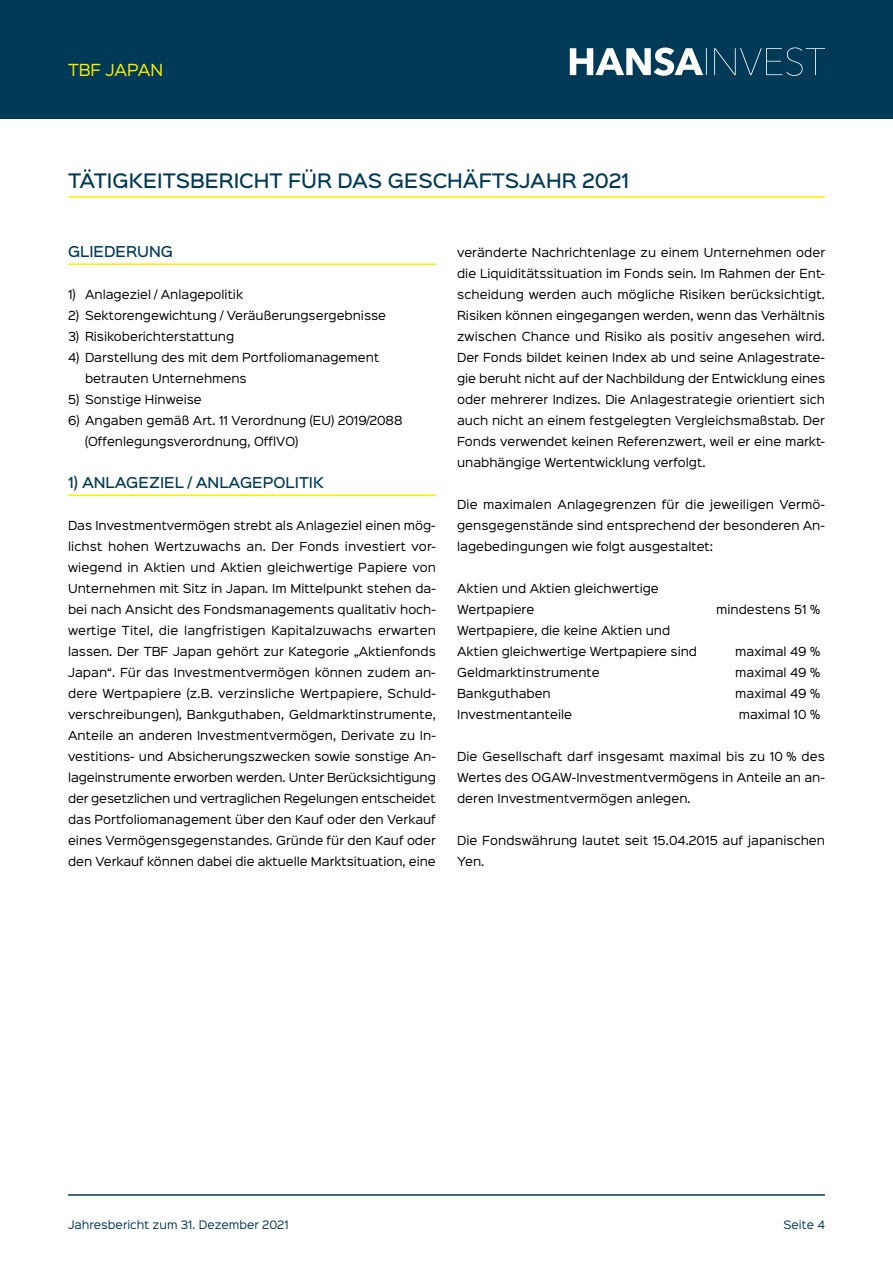
<style>
.page{position:relative;width:893px;height:1263px;background:#fff}
.page>*{position:absolute;margin:0;border:0;box-sizing:border-box;transform-origin:0 0}
.t1{font:500 18px "Sinkin Sans 500";color:#003a56}
.t2{font:15px "Sinkin Sans 400";color:#ffed00}
.t3{font:500 13.5px "Sinkin Sans 500";color:#003a56}
.t4{font:11.25px/21px "Sinkin Sans 400";color:#000}
.t5{font:10.5px "Sinkin Sans 400";color:#003a56}
</style>
<div class="page">
<div style="left:0;top:0;width:893px;height:119px;background:#003a56"></div>
<svg style="left:570px;top:47px;width:255px;height:29px"></svg>
<hr style="left:68px;top:1194px;width:757px;height:2px;background:#003a56">
<hr style="left:68px;top:196px;width:757px;height:2px;background:#ffed00">
<hr style="left:68px;top:263px;width:368px;height:2px;background:#ffed00">
<hr style="left:68px;top:494px;width:368px;height:2px;background:#ffed00">
<h2 class="t2" style="left:68px;top:57px;width:97px">TBF JAPAN</h2>
<h1 class="t1" style="left:68px;top:165px;width:563px">TÄTIGKEITSBERICHT FÜR DAS GESCHÄFTSJAHR 2021</h1>
<p class="t3" style="left:68px;top:240px;width:107px">GLIEDERUNG</p>
<p class="t4" style="left:68px;top:283px;width:177px">1) Anlageziel / Anlagepolitik</p>
<p class="t4" style="left:68px;top:304px;width:320px">2) Sektorengewichtung / Veräußerungsergebnisse</p>
<p class="t4" style="left:68px;top:325px;width:168px">3) Risikoberichterstattung</p>
<p class="t4" style="left:85px;top:346px;width:296px;text-indent:-17px">4) Darstellung des mit dem Portfoliomanagement betrauten Unternehmens</p>
<p class="t4" style="left:68px;top:388px;width:135px">5) Sonstige Hinweise</p>
<p class="t4" style="left:85px;top:409px;width:319px;text-indent:-17px">6) Angaben gemäß Art. 11 Verordnung (EU) 2019/2088 (Offenlegungsverordnung, OfflVO)</p>
<p class="t3" style="left:68px;top:471px;width:257px">1) ANLAGEZIEL / ANLAGEPOLITIK</p>
<p class="t4" style="left:68px;top:514px;width:369px;text-align:justify">Das Investmentvermögen strebt als Anlageziel einen mög&shy;lichst hohen Wertzuwachs an. Der Fonds investiert vor&shy;wiegend in Aktien und Aktien gleichwertige Papiere von Unternehmen mit Sitz in Japan. Im Mittelpunkt stehen da&shy;bei nach Ansicht des Fondsmanagements qualitativ hoch&shy;wertige Titel, die langfristigen Kapitalzuwachs erwarten lassen. Der TBF Japan gehört zur Kategorie „Aktienfonds Japan“. Für das Investmentvermögen können zudem an&shy;dere Wertpapiere (z.B. verzinsliche Wertpapiere, Schuld&shy;verschreibungen), Bankguthaben, Geldmarktinstrumente, Anteile an anderen Investmentvermögen, Derivate zu In&shy;vestitions- und Absicherungszwecken sowie sonstige An&shy;lageinstrumente erworben werden. Unter Berücksichtigung der gesetzlichen und vertraglichen Regelungen entscheidet das Portfoliomanagement über den Kauf oder den Verkauf eines Vermögensgegenstandes. Gründe für den Kauf oder den Verkauf können dabei die aktuelle Marktsituation, eine</p>
<p class="t4" style="left:457px;top:241px;width:370px;text-align:justify">veränderte Nachrichtenlage zu einem Unternehmen oder die Liquiditätssituation im Fonds sein. Im Rahmen der Ent&shy;scheidung werden auch mögliche Risiken berücksichtigt.<br>Risiken können eingegangen werden, wenn das Verhältnis zwischen Chance und Risiko als positiv angesehen wird.<br>Der Fonds bildet keinen Index ab und seine Anlagestrate&shy;gie beruht nicht auf der Nachbildung der Entwicklung eines oder mehrerer Indizes. Die Anlagestrategie orientiert sich auch nicht an einem festgelegten Vergleichsmaßstab. Der Fonds verwendet keinen Referenzwert, weil er eine markt&shy;unabhängige Wertentwicklung verfolgt.</p>
<p class="t4" style="left:457px;top:493px;width:369px;text-align:justify">Die maximalen Anlagegrenzen für die jeweiligen Vermö&shy;gensgegenstände sind entsprechend der besonderen An&shy;lagebedingungen wie folgt ausgestaltet:</p>
<p class="t4" style="left:457px;top:577px;width:203px">Aktien und Aktien gleichwertige<br>Wertpapiere</p>
<p class="t4" style="left:716px;top:598px;width:106px">mindestens 51 %</p>
<p class="t4" style="left:457px;top:619px;width:241px">Wertpapiere, die keine Aktien und<br>Aktien gleichwertige Wertpapiere sind</p>
<p class="t4" style="left:735px;top:640px;width:86px">maximal 49 %</p>
<p class="t4" style="left:457px;top:661px;width:144px">Geldmarktinstrumente</p>
<p class="t4" style="left:735px;top:661px;width:86px">maximal 49 %</p>
<p class="t4" style="left:457px;top:682px;width:95px">Bankguthaben</p>
<p class="t4" style="left:735px;top:682px;width:86px">maximal 49 %</p>
<p class="t4" style="left:457px;top:703px;width:116px">Investmentanteile</p>
<p class="t4" style="left:739px;top:703px;width:83px">maximal 10 %</p>
<p class="t4" style="left:457px;top:745px;width:369px;text-align:justify">Die Gesellschaft darf insgesamt maximal bis zu 10 % des Wertes des OGAW-Investmentvermögens in Anteile an an&shy;deren Investmentvermögen anlegen.</p>
<p class="t4" style="left:457px;top:829px;width:369px">Die Fondswährung lautet seit 15.04.2015 auf japanischen<br>Yen.</p>
<p class="t5" style="left:68px;top:1216px;width:222px">Jahresbericht zum 31. Dezember 2021</p>
<p class="t5" style="left:783px;top:1216px;width:43px">Seite 4</p>
</div>
